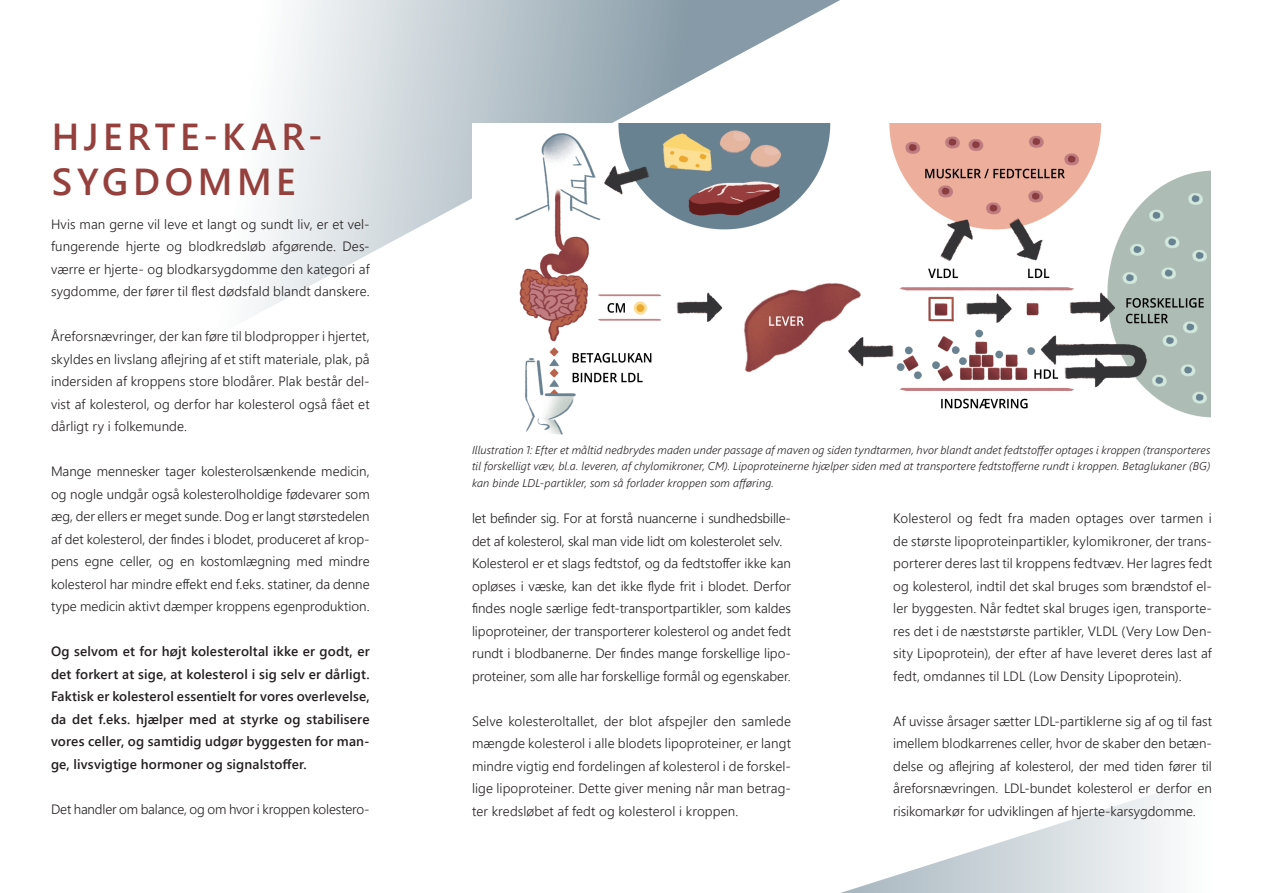
<style>
.page{position:relative;width:1263px;height:893px;background:#fff}
.page>*{position:absolute;margin:0;border:0;box-sizing:border-box;transform-origin:0 0}
.Subheader{font:600 37.5px "Segoe UI";letter-spacing:.125em;color:#95403d}
.Body_Text{font:300 13.5px/22.5px "Segoe UI";letter-spacing:.005em;color:#231f20;text-align:justify}
.Body_Text-2{font:600 13.5px/22.5px "Segoe UI";letter-spacing:.01em;color:#231f20;text-align:justify}
.fodnote{font:italic 300 11.25px/16.5px "Segoe UI";letter-spacing:.015em;color:#231f20;text-align:justify}
</style>
<div class="page">
<svg style="left:253px;top:0;width:587px;height:316px"></svg>
<svg style="left:841px;top:789px;width:331px;height:104px"></svg>
<img style="left:472px;top:123px;width:738px;height:312px">
<p class="Subheader" style="left:52px;top:102px;width:273px">HJERTE-KAR-</p>
<p class="Subheader" style="left:52px;top:147px;width:245px">SYGDOMME</p>
<p class="Body_Text" style="left:51px;top:211px;width:320px">Hvis man gerne vil leve et langt og sundt liv, er et vel&shy;fungerende hjerte og blodkredsløb afgørende. Des&shy;værre er hjerte- og blodkarsygdomme den kategori af sygdomme, der fører til flest dødsfald blandt danskere.</p>
<p class="Body_Text" style="left:51px;top:324px;width:320px">Åreforsnævringer, der kan føre til blodpropper i hjertet, skyldes en livslang aflejring af et stift materiale, plak, på indersiden af kroppens store blodårer. Plak består del-</p>
<p class="Body_Text" style="left:51px;top:391px;width:320px">vist af kolesterol, og derfor har kolesterol også fået et dårligt ry i folkemunde.</p>
<p class="Body_Text" style="left:51px;top:459px;width:320px">Mange mennesker tager kolesterolsænkende medicin, og nogle undgår også kolesterolholdige fødevarer som æg, der ellers er meget sunde. Dog er langt størstedelen af det kolesterol, der findes i blodet, produceret af krop&shy;pens egne celler, og en kostomlægning med mindre kolesterol har mindre effekt end f.eks. statiner, da denne type medicin aktivt dæmper kroppens egenproduktion.</p>
<p class="Body_Text-2" style="left:51px;top:639px;width:320px">Og selvom et for højt kolesteroltal ikke er godt, er det forkert at sige, at kolesterol i sig selv er dårligt.<br>Faktisk er kolesterol essentielt for vores overlevelse, da det f.eks. hjælper med at styrke og stabilisere vores celler, og samtidig udgør byggesten for man&shy;ge, livsvigtige hormoner og signalstoffer.</p>
<p class="Body_Text" style="left:51px;top:797px;width:320px">Det handler om balance, og om hvor i kroppen kolestero-</p>
<p class="fodnote" style="left:472px;top:440px;width:740px">Illustration 1: Efter et måltid nedbrydes maden under passage af maven og siden tyndtarmen, hvor blandt andet fedtstoffer optages i kroppen (transporteres til forskelligt væv, bl.a. leveren, af chylomikroner, CM). Lipoproteinerne hjælper siden med at transportere fedtstofferne rundt i kroppen. Betaglukaner (BG) kan binde LDL-partikler, som så forlader kroppen som afføring.</p>
<p class="Body_Text" style="left:893px;top:506px;width:320px">Kolesterol og fedt fra maden optages over tarmen i de største lipoproteinpartikler, kylomikroner, der trans&shy;porterer deres last til kroppens fedtvæv. Her lagres fedt og kolesterol, indtil det skal bruges som brændstof el&shy;ler byggesten. Når fedtet skal bruges igen, transporte&shy;res det i de næststørste partikler, VLDL (Very Low Den&shy;sity Lipoprotein), der efter af have leveret deres last af fedt, omdannes til LDL (Low Density Lipoprotein).</p>
<p class="Body_Text" style="left:893px;top:708px;width:320px">Af uvisse årsager sætter LDL-partiklerne sig af og til fast imellem blodkarrenes celler, hvor de skaber den betæn&shy;delse og aflejring af kolesterol, der med tiden fører til åreforsnævringen. LDL-bundet kolesterol er derfor en risikomarkør for udviklingen af hjerte-karsygdomme.</p>
<p class="Body_Text" style="left:472px;top:506px;width:320px">let befinder sig. For at forstå nuancerne i sundhedsbille&shy;det af kolesterol, skal man vide lidt om kolesterolet selv.</p>
<p class="Body_Text" style="left:472px;top:551px;width:320px">Kolesterol er et slags fedtstof, og da fedtstoffer ikke kan opløses i væske, kan det ikke flyde frit i blodet. Derfor findes nogle særlige fedt-transportpartikler, som kaldes lipoproteiner, der transporterer kolesterol og andet fedt rundt i blodbanerne. Der findes mange forskellige lipo&shy;proteiner, som alle har forskellige formål og egenskaber.</p>
<p class="Body_Text" style="left:472px;top:708px;width:320px">Selve kolesteroltallet, der blot afspejler den samlede mængde kolesterol i alle blodets lipoproteiner, er langt mindre vigtig end fordelingen af kolesterol i de forskel&shy;lige lipoproteiner. Dette giver mening når man betrag&shy;ter kredsløbet af fedt og kolesterol i kroppen.</p>
</div>
